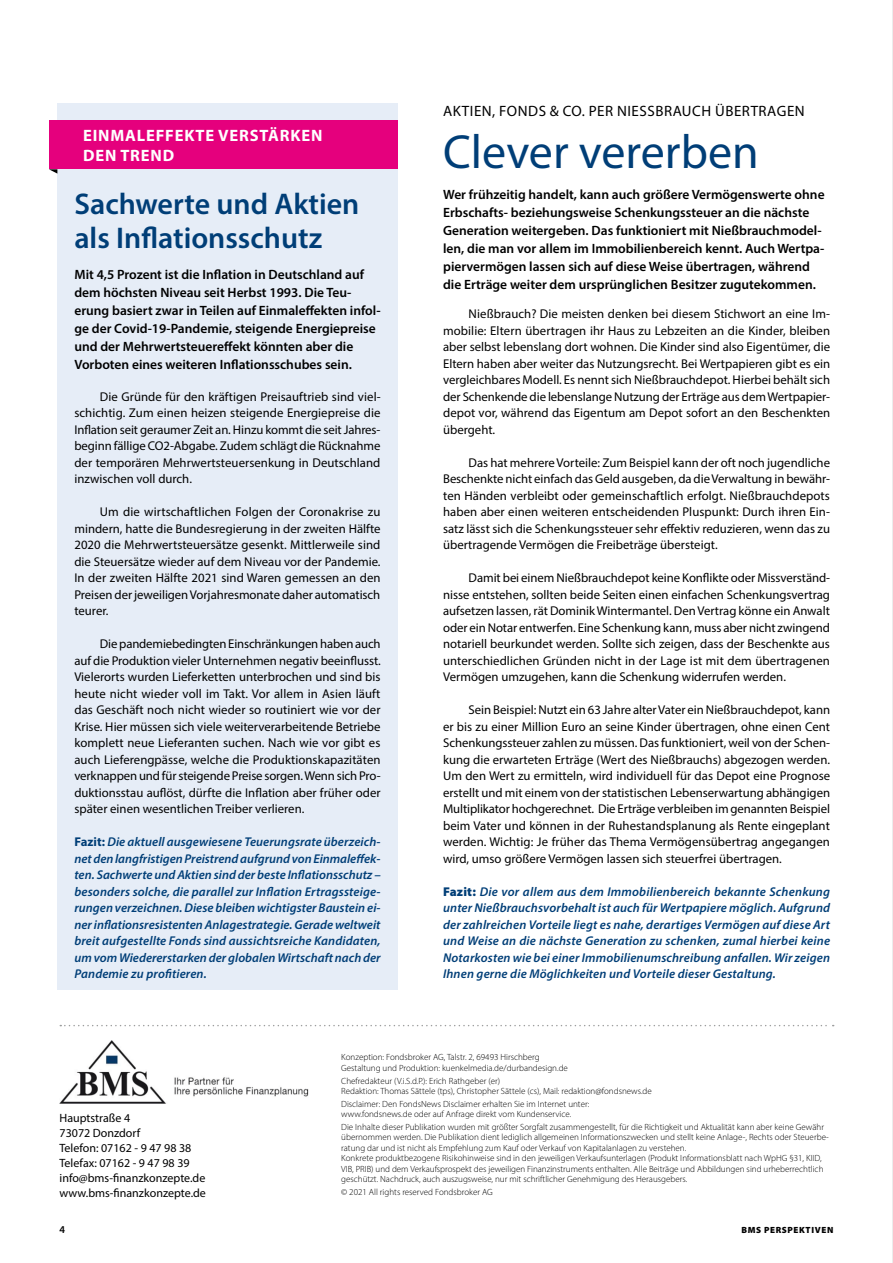
<style>
.page{position:relative;width:893px;height:1263px;background:#fff}
.page>*{position:absolute;margin:0;border:0;box-sizing:border-box;transform-origin:0 0}
.t1{font:48px "Myriad Pro";color:#003e77}
.t2{font:600 30px/34.5px "Myriad Pro";color:#003e77}
.t3{font:700 16.5px/19.8px "Myriad Pro";letter-spacing:.05em;color:#fff}
.t4{font:15px "Myriad Pro";letter-spacing:.035em;color:#000}
.t5{font:600 13.5px/18px "Myriad Pro";color:#000}
.t6{font:12.75px/16.5px "Myriad Pro";color:#000;text-align:justify}
.t7{font:italic 600 12.75px/16.5px "Myriad Pro";letter-spacing:.01em;color:#003e77;text-align:justify}
.t8{font:12px/15px "Myriad Pro";color:#000}
.t9{font:600 10.5px "Myriad Pro";color:#000}
.t10{font:300 9px/10.5px "Myriad Pro";color:#000}
.t11{font:900 9px "Myriad Pro";letter-spacing:.07em;color:#000}
.s1{font-weight:700;font-style:normal}
.s2{font-weight:900;font-style:normal}
</style>
<div class="page">
<hr style="left:892px;top:0;width:1px;height:1263px;background:#dadada">
<hr style="left:892px;top:0;width:1px;height:255px;background:#003e77">
<svg style="left:60px;top:1025px;width:774px;height:1px"></svg>
<div style="left:57px;top:103px;width:341px;height:886px;background:#e6edf7"></div>
<div style="left:49px;top:120px;width:349px;height:49px;background:#e5007d"></div>
<svg style="left:49px;top:169px;width:8px;height:5px"></svg>
<img style="left:60px;top:1041px;width:249px;height:62px">
<p class="t3" style="left:83px;top:125px;width:241px">EINMALEFFEKTE VERSTÄRKEN<br>DEN TREND</p>
<h2 class="t2" style="left:74px;top:186px;width:287px">Sachwerte und Aktien als Inflationsschutz</h2>
<p class="t5" style="left:74px;top:265px;width:308px">Mit 4,5 Prozent ist die Inflation in Deutschland auf dem höchsten Niveau seit Herbst 1993. Die Teu&shy;erung basiert zwar in Teilen auf Einmaleffekten infol&shy;ge der Covid-19-Pandemie, steigende Energiepreise und der Mehrwertsteuereffekt könnten aber die Vorboten eines weiteren Inflationsschubes sein.</p>
<p class="t6" style="left:74px;top:388px;width:308px;text-indent:26px">Die Gründe für den kräftigen Preisauftrieb sind viel&shy;schichtig. Zum einen heizen steigende Energiepreise die Inflation seit geraumer Zeit an. Hinzu kommt die seit Jahres&shy;beginn fällige CO2-Abgabe. Zudem schlägt die Rücknahme der temporären Mehrwertsteuersenkung in Deutschland inzwischen voll durch.</p>
<p class="t6" style="left:74px;top:503px;width:308px;text-indent:26px">Um die wirtschaftlichen Folgen der Coronakrise zu mindern, hatte die Bundesregierung in der zweiten Hälfte 2020 die Mehrwertsteuersätze gesenkt. Mittlerweile sind die Steuersätze wieder auf dem Niveau vor der Pandemie.<br>In der zweiten Hälfte 2021 sind Waren gemessen an den Preisen der jeweiligen Vorjahresmonate daher automatisch teurer.</p>
<p class="t6" style="left:74px;top:635px;width:308px;text-indent:26px">Die pandemiebedingten Einschränkungen haben auch auf die Produktion vieler Unternehmen negativ beeinflusst.<br>Vielerorts wurden Lieferketten unterbrochen und sind bis heute nicht wieder voll im Takt. Vor allem in Asien läuft das Geschäft noch nicht wieder so routiniert wie vor der Krise. Hier müssen sich viele weiterverarbeitende Betriebe komplett neue Lieferanten suchen. Nach wie vor gibt es auch Lieferengpässe, welche die Produktionskapazitäten verknappen und für steigende Preise sorgen. Wenn sich Pro&shy;duktionsstau auflöst, dürfte die Inflation aber früher oder später einen wesentlichen Treiber verlieren.</p>
<p class="t7" style="left:74px;top:833px;width:308px"><span class="s1">Fazit:</span> Die aktuell ausgewiesene Teuerungsrate überzeich&shy;net den langfristigen Preistrend aufgrund von Einmaleffek&shy;ten. Sachwerte und Aktien sind der beste Inflationsschutz – besonders solche, die parallel zur Inflation Ertragssteige&shy;rungen verzeichnen. Diese bleiben wichtigster Baustein ei&shy;ner inflationsresistenten Anlagestrategie. Gerade weltweit breit aufgestellte Fonds sind aussichtsreiche Kandidaten, um vom Wiedererstarken der globalen Wirtschaft nach der Pandemie zu profitieren.</p>
<p class="t4" style="left:443px;top:101px;width:363px">AKTIEN, FONDS &amp; CO. PER NIESSBRAUCH ÜBERTRAGEN</p>
<h1 class="t1" style="left:443px;top:122px;width:317px">Clever vererben</h1>
<p class="t5" style="left:443px;top:185px;width:383px">Wer frühzeitig handelt, kann auch größere Vermögenswerte ohne Erbschafts- beziehungsweise Schenkungssteuer an die nächste Generation weitergeben. Das funktioniert mit Nießbrauchmodel&shy;len, die man vor allem im Immobilienbereich kennt. Auch Wertpa&shy;piervermögen lassen sich auf diese Weise übertragen, während die Erträge weiter dem ursprünglichen Besitzer zugutekommen.</p>
<p class="t6" style="left:443px;top:305px;width:389px;text-indent:26px">Nießbrauch? Die meisten denken bei diesem Stichwort an eine Im&shy;mobilie: Eltern übertragen ihr Haus zu Lebzeiten an die Kinder, bleiben aber selbst lebenslang dort wohnen. Die Kinder sind also Eigentümer, die Eltern haben aber weiter das Nutzungsrecht. Bei Wertpapieren gibt es ein vergleichbares Modell. Es nennt sich Nießbrauchdepot. Hierbei behält sich der Schenkende die lebenslange Nutzung der Erträge aus dem Wertpapier&shy;depot vor, während das Eigentum am Depot sofort an den Beschenkten übergeht.</p>
<p class="t6" style="left:443px;top:454px;width:388px;text-indent:26px">Das hat mehrere Vorteile: Zum Beispiel kann der oft noch jugendliche Beschenkte nicht einfach das Geld ausgeben, da die Verwaltung in bewähr&shy;ten Händen verbleibt oder gemeinschaftlich erfolgt. Nießbrauchdepots haben aber einen weiteren entscheidenden Pluspunkt: Durch ihren Ein&shy;satz lässt sich die Schenkungssteuer sehr effektiv reduzieren, wenn das zu übertragende Vermögen die Freibeträge übersteigt.</p>
<p class="t6" style="left:443px;top:569px;width:388px;text-indent:26px">Damit bei einem Nießbrauchdepot keine Konflikte oder Missverständ&shy;nisse entstehen, sollten beide Seiten einen einfachen Schenkungsvertrag aufsetzen lassen, rät Dominik Wintermantel. Den Vertrag könne ein Anwalt oder ein Notar entwerfen. Eine Schenkung kann, muss aber nicht zwingend notariell beurkundet werden. Sollte sich zeigen, dass der Beschenkte aus unterschiedlichen Gründen nicht in der Lage ist mit dem übertragenen Vermögen umzugehen, kann die Schenkung widerrufen werden.</p>
<p class="t6" style="left:443px;top:701px;width:389px;text-indent:26px">Sein Beispiel: Nutzt ein 63 Jahre alter Vater ein Nießbrauchdepot, kann er bis zu einer Million Euro an seine Kinder übertragen, ohne einen Cent Schenkungssteuer zahlen zu müssen. Das funktioniert, weil von der Schen&shy;kung die erwarteten Erträge (Wert des Nießbrauchs) abgezogen werden.<br>Um den Wert zu ermitteln, wird individuell für das Depot eine Prognose erstellt und mit einem von der statistischen Lebenserwartung abhängigen Multiplikator hochgerechnet. Die Erträge verbleiben im genannten Beispiel beim Vater und können in der Ruhestandsplanung als Rente eingeplant werden. Wichtig: Je früher das Thema Vermögensübertrag angegangen wird, umso größere Vermögen lassen sich steuerfrei übertragen.</p>
<p class="t7" style="left:443px;top:883px;width:388px"><span class="s2">Fazit:</span> Die vor allem aus dem Immobilienbereich bekannte Schenkung unter Nießbrauchsvorbehalt ist auch für Wertpapiere möglich. Aufgrund der zahlreichen Vorteile liegt es nahe, derartiges Vermögen auf diese Art und Weise an die nächste Generation zu schenken, zumal hierbei keine Notarkosten wie bei einer Immobilienumschreibung anfallen. Wir zeigen Ihnen gerne die Möglichkeiten und Vorteile dieser Gestaltung.</p>
<p class="t8" style="left:60px;top:1110px;width:148px">Hauptstraße 4<br>73072 Donzdorf<br>Telefon: 07162 - 9 47 98 38<br>Telefax: 07162 - 9 47 98 39 info@bms-finanzkonzepte.de www.bms-finanzkonzepte.de</p>
<p class="t9" style="left:60px;top:1223px;width:7px">4</p>
<p class="t10" style="left:341px;top:1052px;width:228px">Konzeption: Fondsbroker AG, Talstr. 2, 69493 Hirschberg<br>Gestaltung und Produktion: kuenkelmedia.de/durbandesign.de</p>
<p class="t10" style="left:341px;top:1075px;width:312px">Chefredakteur (V.i.S.d.P.): Erich Rathgeber (er)<br>Redaktion: Thomas Sättele (tps), Christopher Sättele (cs), Mail: redaktion@fondsnews.de</p>
<p class="t10" style="left:341px;top:1098px;width:250px">Disclaimer: Den FondsNews Disclaimer erhalten Sie im Internet unter: www.fondsnews.de oder auf Anfrage direkt vom Kundenservice.</p>
<p class="t10" style="left:341px;top:1121px;width:489px">Die Inhalte dieser Publikation wurden mit größter Sorgfalt zusammengestellt, für die Richtigkeit und Aktualität kann aber keine Gewähr übernommen werden. Die Publikation dient lediglich allgemeinen Informationszwecken und stellt keine Anlage-, Rechts oder Steuerbe&shy;ratung dar und ist nicht als Empfehlung zum Kauf oder Verkauf von Kapitalanlagen zu verstehen.<br>Konkrete produktbezogene Risikohinweise sind in den jeweiligen Verkaufsunterlagen (Produkt Informationsblatt nach WpHG §31, KIID, VIB, PRIB) und dem Verkaufsprospekt des jeweiligen Finanzinstruments enthalten. Alle Beiträge und Abbildungen sind urheberrechtlich geschützt. Nachdruck, auch auszugsweise, nur mit schriftlicher Genehmigung des Herausgebers.</p>
<p class="t10" style="left:341px;top:1186px;width:153px">© 2021 All rights reserved Fondsbroker AG</p>
<p class="t11" style="left:741px;top:1224px;width:93px">BMS PERSPEKTIVEN</p>
</div>
